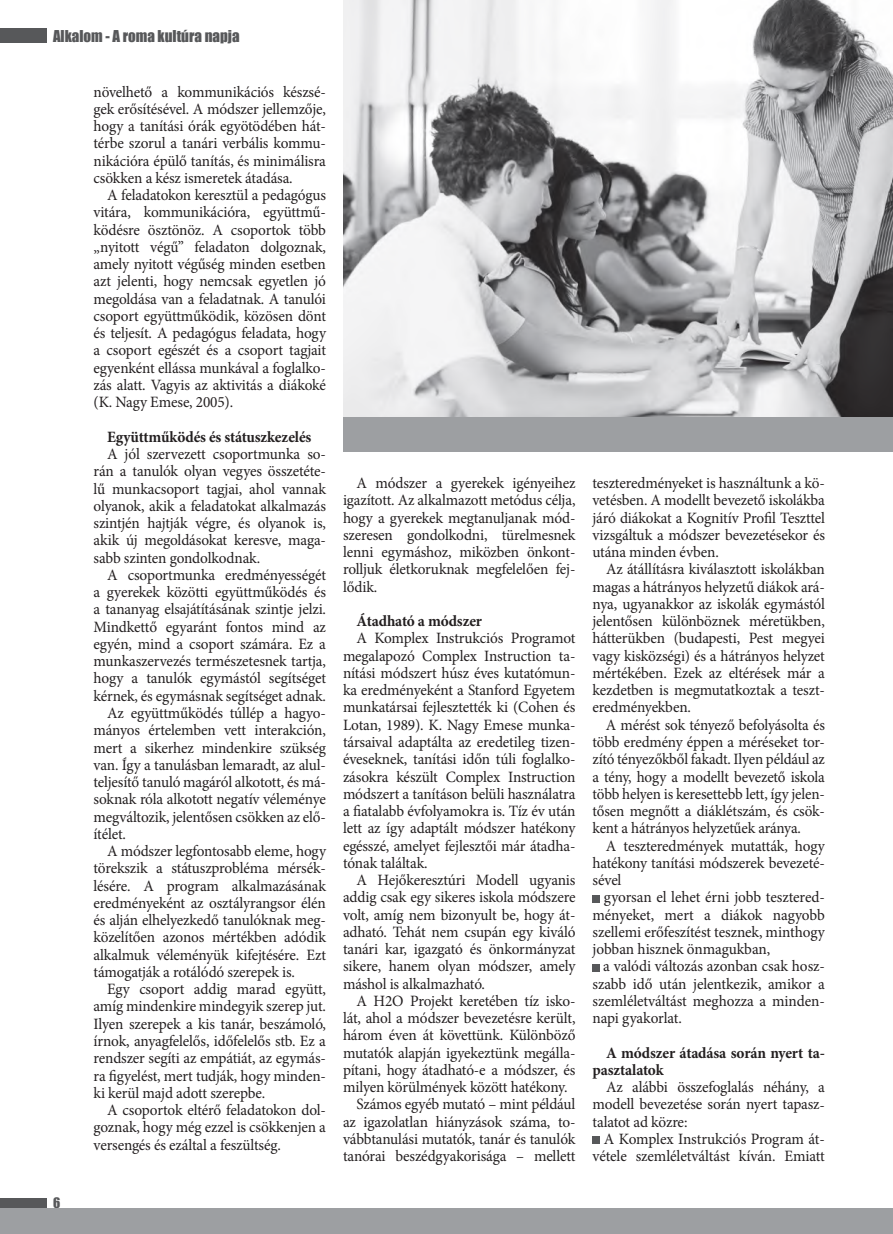
<style>
.page{position:relative;width:893px;height:1234px;background:#fff}
.page>*{position:absolute;margin:0;border:0;box-sizing:border-box;transform-origin:0 0}
.t1{font:15.75px/17.2px "Minion Pro";letter-spacing:-.01em;color:#231f20;text-align:justify}
.t2{font:15.75px/17.2px "Minion Pro";letter-spacing:-.01em;color:#231f20;text-align:justify;scale:.96 1}
.t3{font:700 15.75px/17.2px "Minion Pro";letter-spacing:-.01em;color:#231f20}
.t4{font:15px "Impact";color:#57585a}
.t5{font:13.35px "Impact";color:#57585a}
</style>
<div class="page">
<div style="left:0;top:28px;width:46px;height:15px;background:#57585a"></div>
<div style="left:0;top:1197px;width:46px;height:11px;background:#57585a"></div>
<div style="left:592px;top:894px;width:8px;height:8px;background:#57585a"></div>
<div style="left:592px;top:963px;width:8px;height:8px;background:#57585a"></div>
<div style="left:592px;top:1136px;width:8px;height:7px;background:#57585a"></div>
<img style="left:343px;top:0;width:550px;height:417px">
<div style="left:343px;top:417px;width:550px;height:35px;background:#9d9fa2"></div>
<div style="left:0;top:1208px;width:893px;height:25px;background:#9d9fa2"></div>
<p class="t4" style="left:53px;top:25px;width:188px">Alkalom - A roma kultúra napja</p>
<p class="t5" style="left:53px;top:1192px;width:9px">6</p>
<p class="t1" style="left:94px;top:83px;width:234px">növelhető a kommunikációs készsé&shy;gek erősítésével. A módszer jellemzője, hogy a tanítási órák egyötödében hát&shy;térbe szorul a tanári verbális kommu&shy;nikációra épülő tanítás, és minimálisra csökken a kész ismeretek átadása.</p>
<p class="t1" style="left:94px;top:186px;width:234px;text-indent:14px">A feladatokon keresztül a pedagógus vitára, kommunikációra, együttmű&shy;ködésre ösztönöz. A csoportok több „nyitott végű” feladaton dolgoznak, amely nyitott végűség minden esetben azt jelenti, hogy nemcsak egyetlen jó megoldása van a feladatnak. A tanulói csoport együttműködik, közösen dönt és teljesít. A pedagógus feladata, hogy a csoport egészét és a csoport tagjait egyenként ellássa munkával a foglalko&shy;zás alatt. Vagyis az aktivitás a diákoké (K. Nagy Emese, 2005).</p>
<p class="t3" style="left:107px;top:428px;width:206px">Együttműködés és státuszkezelés</p>
<p class="t1" style="left:94px;top:445px;width:234px;text-indent:14px">A jól szervezett csoportmunka so&shy;rán a tanulók olyan vegyes összetéte&shy;lű munkacsoport tagjai, ahol vannak olyanok, akik a feladatokat alkalmazás szintjén hajtják végre, és olyanok is, akik új megoldásokat keresve, maga&shy;sabb szinten gondolkodnak.</p>
<p class="t1" style="left:107px;top:566px;width:220px">A csoportmunka eredményességét</p>
<p class="t1" style="left:94px;top:583px;width:234px">a gyerekek közötti együttműködés és</p>
<p class="t1" style="left:94px;top:600px;width:234px">a tananyag elsajátításának szintje jelzi.</p>
<p class="t1" style="left:94px;top:618px;width:234px">Mindkettő egyaránt fontos mind az</p>
<p class="t1" style="left:94px;top:635px;width:234px">egyén, mind a csoport számára. Ez a</p>
<p class="t1" style="left:94px;top:652px;width:234px">munkaszervezés természetesnek tartja,</p>
<p class="t1" style="left:94px;top:669px;width:234px">hogy a tanulók egymástól segítséget</p>
<p class="t1" style="left:94px;top:687px;width:234px">kérnek, és egymásnak segítséget adnak.</p>
<p class="t1" style="left:107px;top:704px;width:220px">Az együttműködés túllép a hagyo-</p>
<p class="t1" style="left:94px;top:721px;width:234px">mányos értelemben vett interakción,</p>
<p class="t1" style="left:94px;top:738px;width:234px">mert a sikerhez mindenkire szükség</p>
<p class="t1" style="left:94px;top:756px;width:234px">van. Így a tanulásban lemaradt, az alul-</p>
<p class="t1" style="left:94px;top:773px;width:234px">teljesítő tanuló magáról alkotott, és má-</p>
<p class="t1" style="left:94px;top:790px;width:234px">soknak róla alkotott negatív véleménye</p>
<p class="t1" style="left:94px;top:807px;width:234px">megváltozik, jelentősen csökken az elő-</p>
<p class="t1" style="left:94px;top:825px;width:34px">ítélet.</p>
<p class="t1" style="left:107px;top:842px;width:221px">A módszer legfontosabb eleme, hogy</p>
<p class="t1" style="left:94px;top:859px;width:234px">törekszik a státuszprobléma mérsék-</p>
<p class="t1" style="left:94px;top:876px;width:234px">lésére. A program alkalmazásának</p>
<p class="t1" style="left:94px;top:894px;width:234px">eredményeként az osztályrangsor élén</p>
<p class="t1" style="left:94px;top:911px;width:234px">és alján elhelyezkedő tanulóknak meg-</p>
<p class="t1" style="left:94px;top:928px;width:234px">közelítően azonos mértékben adódik</p>
<p class="t1" style="left:94px;top:945px;width:234px">alkalmuk véleményük kifejtésére. Ezt</p>
<p class="t1" style="left:94px;top:963px;width:203px">támogatják a rotálódó szerepek is.</p>
<p class="t1" style="left:107px;top:980px;width:220px">Egy csoport addig marad együtt,</p>
<p class="t1" style="left:94px;top:997px;width:234px">amíg mindenkire mindegyik szerep jut.</p>
<p class="t1" style="left:94px;top:1014px;width:234px">Ilyen szerepek a kis tanár, beszámoló,</p>
<p class="t1" style="left:94px;top:1032px;width:234px">írnok, anyagfelelős, időfelelős stb. Ez a</p>
<p class="t1" style="left:94px;top:1049px;width:234px">rendszer segíti az empátiát, az egymás-</p>
<p class="t1" style="left:94px;top:1066px;width:234px">ra figyelést, mert tudják, hogy minden-</p>
<p class="t1" style="left:94px;top:1083px;width:173px">ki kerül majd adott szerepbe.</p>
<p class="t1" style="left:107px;top:1101px;width:220px">A csoportok eltérő feladatokon dol-</p>
<p class="t1" style="left:94px;top:1118px;width:234px">goznak, hogy még ezzel is csökkenjen a</p>
<p class="t1" style="left:94px;top:1135px;width:189px">versengés és ezáltal a feszültség.</p>
<p class="t1" style="left:343px;top:474px;width:234px;text-indent:14px">A módszer a gyerekek igényeihez igazított. Az alkalmazott metódus célja, hogy a gyerekek megtanuljanak mód&shy;szeresen gondolkodni, türelmesnek lenni egymáshoz, miközben önkont&shy;rolljuk életkoruknak megfelelően fej&shy;lődik.</p>
<p class="t3" style="left:356px;top:612px;width:127px">Átadható a módszer</p>
<p class="t1" style="left:343px;top:629px;width:234px;text-indent:14px">A Komplex Instrukciós Programot megalapozó Complex Instruction ta&shy;nítási módszert húsz éves kutatómun&shy;ka eredményeként a Stanford Egyetem munkatársai fejlesztették ki (Cohen és Lotan, 1989). K. Nagy Emese munka&shy;társaival adaptálta az eredetileg tizen&shy;éveseknek, tanítási időn túli foglalko&shy;zásokra készült Complex Instruction módszert a tanításon belüli használatra a fiatalabb évfolyamokra is. Tíz év után lett az így adaptált módszer hatékony egésszé, amelyet fejlesztői már átadha&shy;tónak találtak.</p>
<p class="t1" style="left:343px;top:871px;width:234px;text-indent:14px">A Hejőkeresztúri Modell ugyanis addig csak egy sikeres iskola módszere volt, amíg nem bizonyult be, hogy át&shy;adható. Tehát nem csupán egy kiváló tanári kar, igazgató és önkormányzat sikere, hanem olyan módszer, amely máshol is alkalmazható.</p>
<p class="t1" style="left:356px;top:992px;width:220px">A H2O Projekt keretében tíz isko-</p>
<p class="t1" style="left:343px;top:1009px;width:234px">lát, ahol a módszer bevezetésre került,</p>
<p class="t1" style="left:343px;top:1026px;width:234px">három éven át követtünk. Különböző</p>
<p class="t1" style="left:343px;top:1043px;width:234px">mutatók alapján igyekeztünk megálla-</p>
<p class="t1" style="left:343px;top:1061px;width:234px">pítani, hogy átadható-e a módszer, és</p>
<p class="t1" style="left:343px;top:1078px;width:226px">milyen körülmények között hatékony.</p>
<p class="t1" style="left:356px;top:1095px;width:220px">Számos egyéb mutató – mint például</p>
<p class="t1" style="left:343px;top:1112px;width:234px">az igazolatlan hiányzások száma, to-</p>
<p class="t1" style="left:343px;top:1130px;width:234px">vábbtanulási mutatók, tanár és tanulók</p>
<p class="t1" style="left:343px;top:1147px;width:234px">tanórai beszédgyakorisága – mellett</p>
<p class="t1" style="left:592px;top:474px;width:234px">teszteredményeket is használtunk a kö&shy;vetésben. A modellt bevezető iskolákba járó diákokat a Kognitív Profil Teszttel vizsgáltuk a módszer bevezetésekor és utána minden évben.</p>
<p class="t1" style="left:592px;top:560px;width:234px;text-indent:14px">Az átállításra kiválasztott iskolákban magas a hátrányos helyzetű diákok ará&shy;nya, ugyanakkor az iskolák egymástól jelentősen különböznek méretükben, hátterükben (budapesti, Pest megyei vagy kisközségi) és a hátrányos helyzet mértékében. Ezek az eltérések már a kezdetben is megmutatkoztak a teszt&shy;eredményekben.</p>
<p class="t2" style="left:592px;top:716px;width:244px;text-indent:14px">A mérést sok tényező befolyásolta és több eredmény éppen a méréseket tor&shy;zító tényezőkből fakadt. Ilyen például az a tény, hogy a modellt bevezető iskola több helyen is keresettebb lett, így jelen&shy;tősen megnőtt a diáklétszám, és csök&shy;kent a hátrányos helyzetűek aránya.</p>
<p class="t1" style="left:592px;top:836px;width:234px;text-indent:14px">A teszteredmények mutatták, hogy hatékony tanítási módszerek bevezeté&shy;sével</p>
<p class="t1" style="left:592px;top:888px;width:234px;text-indent:11px">gyorsan el lehet érni jobb tesztered&shy;ményeket, mert a diákok nagyobb szellemi erőfeszítést tesznek, minthogy jobban hisznek önmagukban,</p>
<p class="t1" style="left:592px;top:957px;width:234px;text-indent:11px">a valódi változás azonban csak hos - szabb idő után jelentkezik, amikor a szemléletváltást meghozza a minden&shy;napi gyakorlat.</p>
<p class="t3" style="left:592px;top:1043px;width:234px;text-indent:14px">A módszer átadása során nyert ta&shy;pasztalatok</p>
<p class="t1" style="left:592px;top:1078px;width:234px;text-indent:14px">Az alábbi összefoglalás néhány, a modell bevezetése során nyert tapasz&shy;talatot ad közre:</p>
<p class="t1" style="left:592px;top:1130px;width:234px;text-align:right">A Komplex Instrukciós Program át&shy;vétele szemléletváltást kíván. Emiatt</p>
</div>
